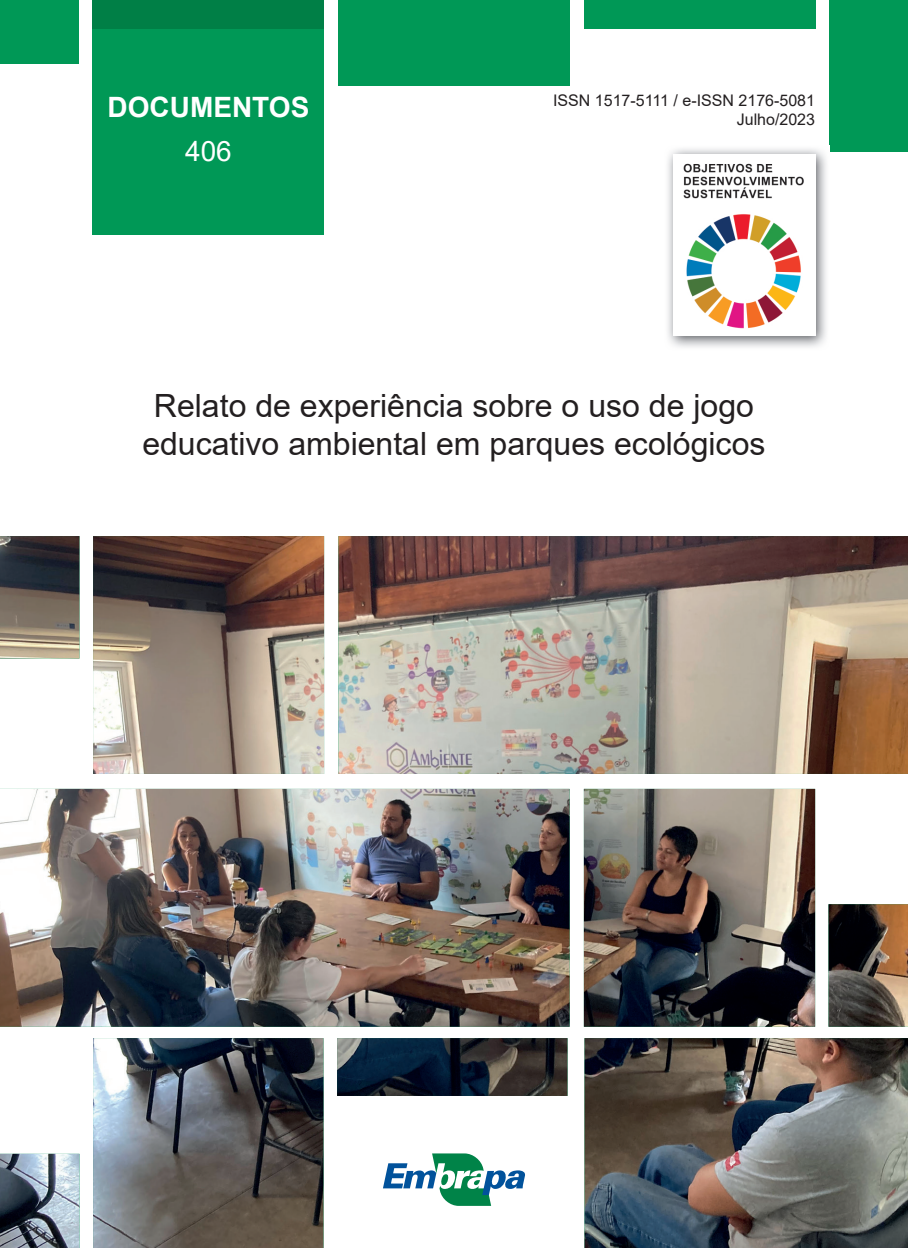
<style>
.page{position:relative;width:908px;height:1248px;background:#fff}
.page>*{position:absolute;margin:0;border:0;box-sizing:border-box;transform-origin:0 0}
.t1{font:32px/38.4px "Arial";color:#231f20;text-align:center}
.t2{font:700 28px "Arial";color:#fff}
.t3{font:28px "Arial";color:#fff}
.t4{font:16px/19.2px "Arial";color:#231f20;text-align:right}
</style>
<div class="page">
<div style="left:93px;top:0;width:231px;height:235px;background:#009856"></div>
<div style="left:338px;top:0;width:231px;height:85px;background:#009856"></div>
<div style="left:583px;top:0;width:231px;height:28px;background:#009856"></div>
<div style="left:93px;top:0;width:231px;height:28px;background:#007f46"></div>
<img style="left:0;top:536px;width:907px;height:711px">
<div style="left:829px;top:0;width:78px;height:152px;background:#009856"></div>
<div style="left:0;top:0;width:79px;height:64px;background:#009856"></div>
<img style="left:668px;top:149px;width:158px;height:198px">
<img style="left:673px;top:154px;width:141px;height:182px">
<p class="t2" style="left:107px;top:87px;width:203px">DOCUMENTOS</p>
<p class="t3" style="left:185px;top:131px;width:48px">406</p>
<p class="t4" style="left:553px;top:90px;width:263px">ISSN 1517-5111 / e-ISSN 2176-5081<br>Julho/2023</p>
<p class="t1" style="left:142px;top:386px;width:624px">Relato de experiência sobre o uso de jogo educativo ambiental em parques ecológicos</p>
</div>
